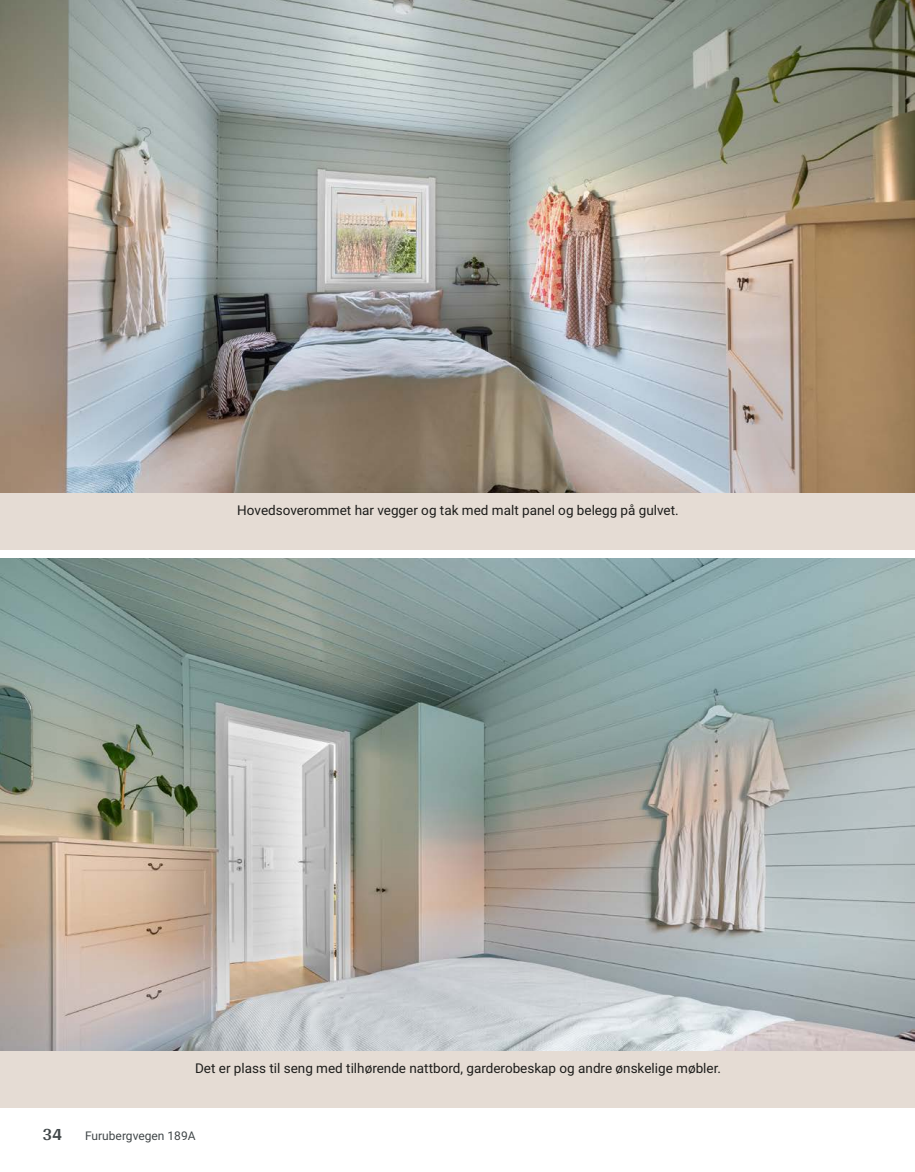
<style>
.page{position:relative;width:915px;height:1172px;background:#fff}
.page>*{position:absolute;margin:0;border:0;box-sizing:border-box;transform-origin:0 0}
.t1{font:700 18px "Arya";color:#414749}
.t2{font:13.5px "Roboto";color:#1d1d1b}
.t3{font:12px "Roboto";color:#414749}
</style>
<div class="page">
<div style="left:0;top:492px;width:914px;height:58px;background:#e5dcd4"></div>
<div style="left:0;top:1050px;width:914px;height:58px;background:#e5dcd4"></div>
<img style="left:0;top:0;width:914px;height:492px">
<img style="left:0;top:558px;width:914px;height:492px">
<hr style="left:914px;top:1050px;width:1px;height:58px;background:#e5dcd4">
<hr style="left:914px;top:492px;width:1px;height:57px;background:#e5dcd4">
<p class="t2" style="left:237px;top:501px;width:443px">Hovedsoverommet har vegger og tak med malt panel og belegg på gulvet.</p>
<p class="t2" style="left:195px;top:1059px;width:527px">Det er plass til seng med tilhørende nattbord, garderobeskap og andre ønskelige møbler.</p>
<h1 class="t1" style="left:43px;top:1123px;width:21px">34</h1>
<p class="t3" style="left:85px;top:1127px;width:112px">Furubergvegen 189A</p>
</div>
